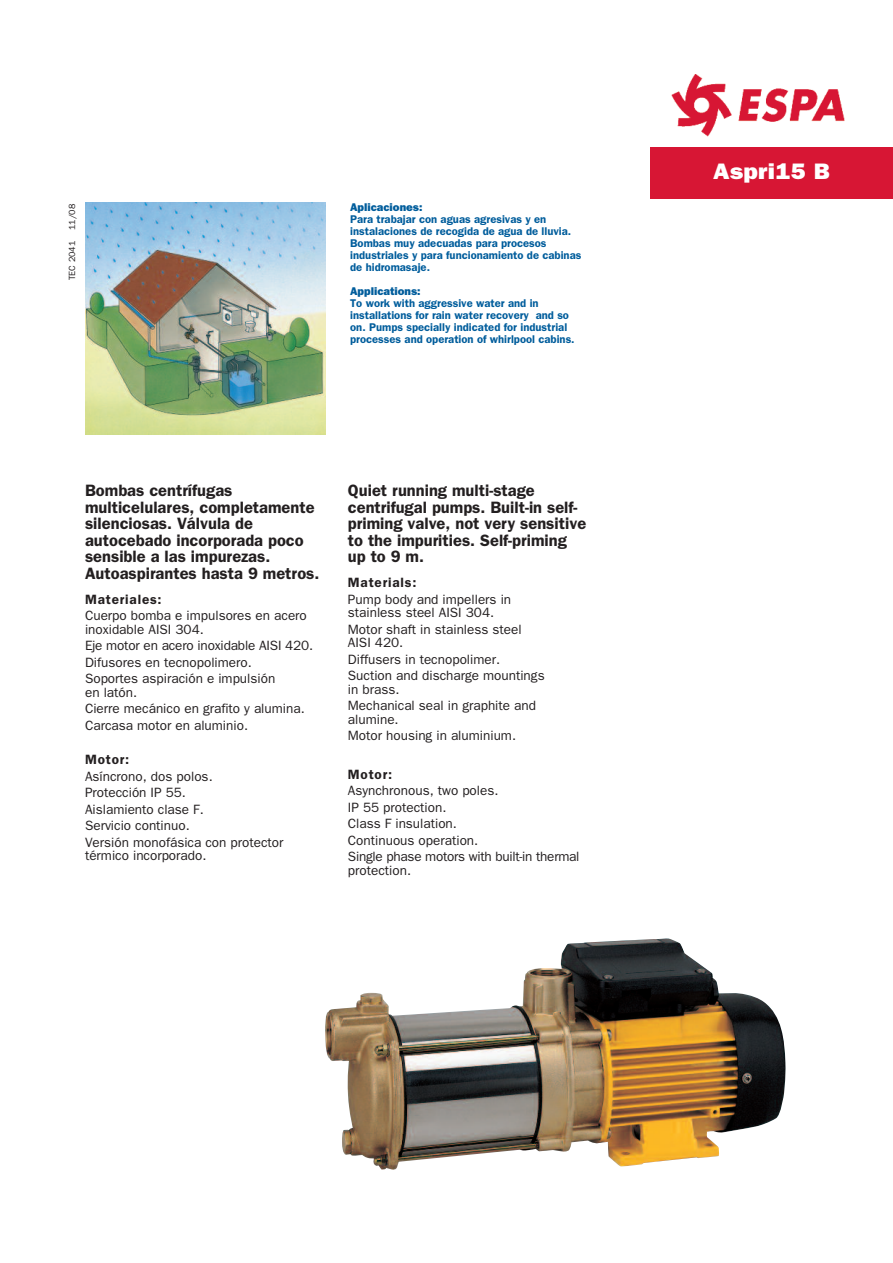
<style>
.page{position:relative;width:893px;height:1263px;background:#fff}
.page>*{position:absolute;margin:0;border:0;box-sizing:border-box;transform-origin:0 0}
.t1{font:800 22.5px "Franklin Gothic";letter-spacing:.01em;color:#fff;scale:1.1 1}
.t2{font:600 16.5px/16.5px "Franklin Gothic";color:#231f20}
.t3{font:13.5px/16.5px "Franklin Gothic";color:#231f20}
.t4{font:600 13.5px "Franklin Gothic";letter-spacing:.06em;color:#231f20}
.t5{font:600 11.25px/12px "Franklin Gothic";color:#005d9c}
.t6{font:800 11.25px "Franklin Gothic";color:#005d9c}
.t7{font:9px "Franklin Gothic";color:#231f20}
</style>
<div class="page">
<img style="left:671px;top:75px;width:173px;height:62px">
<div style="left:650px;top:147px;width:243px;height:52px;background:#d71634"></div>
<img style="left:85px;top:202px;width:240px;height:232px">
<img style="left:325px;top:938px;width:461px;height:232px">
<p class="t7" style="left:67px;top:280px;width:78px;rotate:-90deg">TEC 2041 11/08</p>
<p class="t6" style="left:350px;top:201px;width:74px">Aplicaciones:</p>
<p class="t5" style="left:350px;top:214px;width:233px">Para trabajar con aguas agresivas y en instalaciones de recogida de agua de lluvia.<br>Bombas muy adecuadas para procesos industriales y para funcionamiento de cabinas de hidromasaje.</p>
<p class="t6" style="left:350px;top:285px;width:72px">Applications:</p>
<p class="t5" style="left:350px;top:298px;width:226px">To work with aggressive water and in installations for rain water recovery and so on. Pumps specially indicated for industrial processes and operation of whirlpool cabins.</p>
<p class="t2" style="left:85px;top:482px;width:236px">Bombas centrífugas multicelulares, completamente silenciosas. Válvula de autocebado incorporada poco sensible a las impurezas.<br>Autoaspirantes hasta 9 metros.</p>
<p class="t4" style="left:85px;top:591px;width:78px">Materiales:</p>
<p class="t3" style="left:85px;top:609px;width:223px;line-height:13.5px">Cuerpo bomba e impulsores en acero inoxidable AISI 304.</p>
<p class="t3" style="left:85px;top:637px;width:230px">Eje motor en acero inoxidable AISI 420.<br>Difusores en tecnopolimero.<br>Soportes aspiración e impulsión</p>
<p class="t3" style="left:85px;top:684px;width:221px">en latón.<br>Cierre mecánico en grafito y alumina.<br>Carcasa motor en aluminio.</p>
<p class="t4" style="left:85px;top:752px;width:46px">Motor:</p>
<p class="t3" style="left:85px;top:768px;width:200px">Asíncrono, dos polos.<br>Protección IP 55.<br>Aislamiento clase F.<br>Servicio continuo.<br>Versión monofásica con protector</p>
<p class="t3" style="left:85px;top:847px;width:123px">térmico incorporado.</p>
<p class="t2" style="left:348px;top:482px;width:240px">Quiet running multi-stage centrifugal pumps. Built-in self&shy;priming valve, not very sensitive to the impurities. Self-priming up to 9 m.</p>
<p class="t4" style="left:348px;top:575px;width:70px">Materials:</p>
<p class="t3" style="left:348px;top:592px;width:165px;line-height:13.5px">Pump body and impellers in stainless steel AISI 304.</p>
<p class="t3" style="left:348px;top:622px;width:175px;line-height:13.5px">Motor shaft in stainless steel<br>AISI 420.</p>
<p class="t3" style="left:348px;top:651px;width:198px">Diffusers in tecnopolimer.<br>Suction and discharge mountings</p>
<p class="t3" style="left:348px;top:681px;width:190px">in brass.<br>Mechanical seal in graphite and</p>
<p class="t3" style="left:348px;top:711px;width:170px">alumine.<br>Motor housing in aluminium.</p>
<p class="t4" style="left:348px;top:766px;width:46px">Motor:</p>
<p class="t3" style="left:348px;top:782px;width:233px">Asynchronous, two poles.<br>IP 55 protection.<br>Class F insulation.<br>Continuous operation.<br>Single phase motors with built-in thermal</p>
<p class="t3" style="left:348px;top:862px;width:65px">protection.</p>
<h1 class="t1" style="left:713px;top:158px;width:108px">Aspri15 B</h1>
</div>
